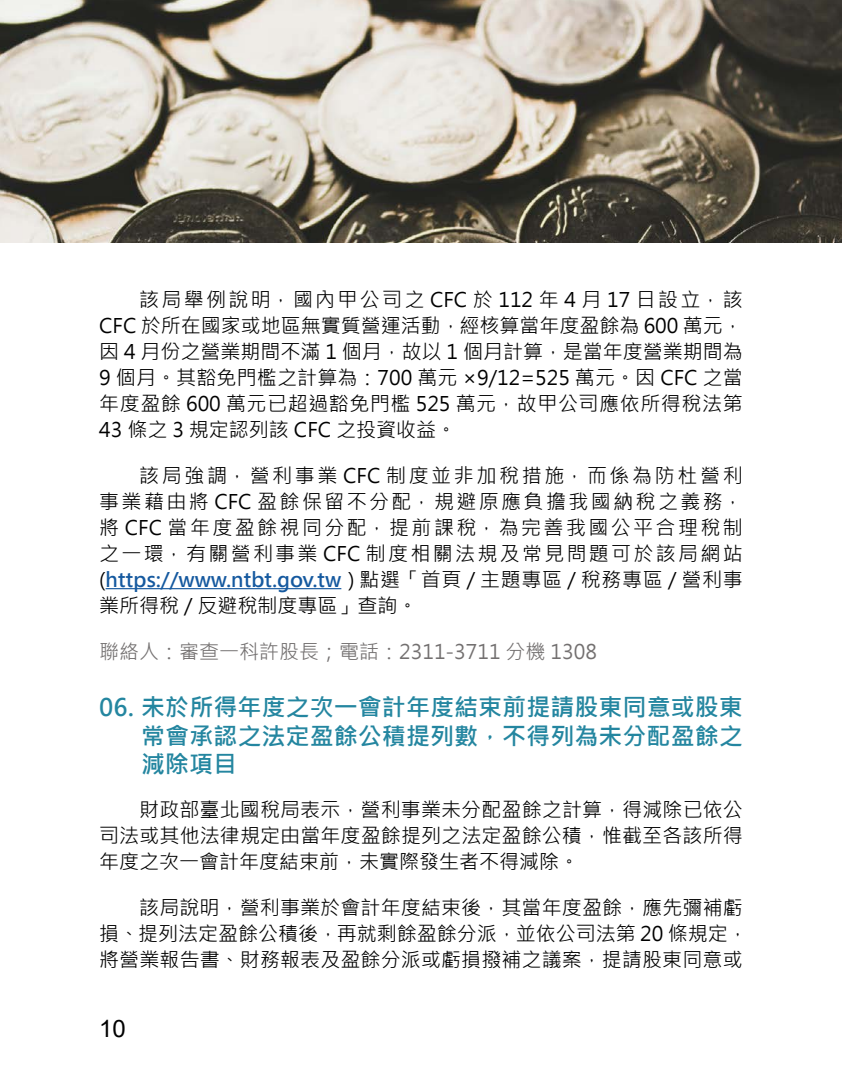
<style>
.page{position:relative;width:842px;height:1080px;background:#fff}
.page>*{position:absolute;margin:0;border:0;box-sizing:border-box;transform-origin:0 0}
.t1{font:700 24px/28px "Microsoft Jheng Hei";letter-spacing:.005em;color:#2486a0;text-align:justify}
.t2{font:24px "Arial";color:#000}
.t3{font:20px/26px "Microsoft Jheng Hei";letter-spacing:.005em;color:#000;text-align:justify}
.t4{font:20px "Microsoft Jheng Hei";color:#737070}
.s1{font-weight:700;color:#15599f}
</style>
<div class="page">
<hr style="left:106px;top:588px;width:235px;height:1px;background:#15599f">
<img style="left:0;top:0;width:842px;height:243px">
<p class="t3" style="left:99px;top:287px;width:645px;text-indent:40px">該局舉例說明，國內甲公司之 CFC 於 112 年 4 月 17 日設立，該CFC 於所在國家或地區無實質營運活動，經核算當年度盈餘為 600 萬元，因 4 月份之營業期間不滿 1 個月，故以 1 個月計算，是當年度營業期間為9 個月。其豁免門檻之計算為：700 萬元 ×9/12=525 萬元。因 CFC 之當年度盈餘 600 萬元已超過豁免門檻 525 萬元，故甲公司應依所得稅法第43 條之 3 規定認列該 CFC 之投資收益。</p>
<p class="t3" style="left:99px;top:463px;width:645px;text-indent:40px">該局強調，營利事業 CFC 制度並非加稅措施，而係為防杜營利事業藉由將 CFC 盈餘保留不分配，規避原應負擔我國納稅之義務，將 CFC 當年度盈餘視同分配，提前課稅，為完善我國公平合理稅制之一環，有關營利事業 CFC 制度相關法規及常見問題可於該局網站(<span class="s1">https://www.ntbt.gov.tw</span> ) 點選「首頁 / 主題專區 / 稅務專區 / 營利事業所得稅 / 反避稅制度專區」查詢。</p>
<p class="t4" style="left:99px;top:639px;width:499px">聯絡人：審查一科許股長；電話：2311-3711 分機 1308</p>
<p class="t1" style="left:141px;top:694px;width:603px;text-indent:-42px">06. 未於所得年度之次一會計年度結束前提請股東同意或股東常會承認之法定盈餘公積提列數，不得列為未分配盈餘之減除項目</p>
<p class="t3" style="left:99px;top:797px;width:645px;text-indent:40px">財政部臺北國稅局表示，營利事業未分配盈餘之計算，得減除已依公司法或其他法律規定由當年度盈餘提列之法定盈餘公積，惟截至各該所得年度之次一會計年度結束前，未實際發生者不得減除。</p>
<p class="t3" style="left:99px;top:895px;width:650px;text-align:left;text-indent:40px">該局說明，營利事業於會計年度結束後，其當年度盈餘，應先彌補虧損、提列法定盈餘公積後，再就剩餘盈餘分派，並依公司法第 20 條規定，將營業報告書、財務報表及盈餘分派或虧損撥補之議案，提請股東同意或</p>
<p class="t2" style="left:99px;top:1012px;width:28px">10</p>
</div>
